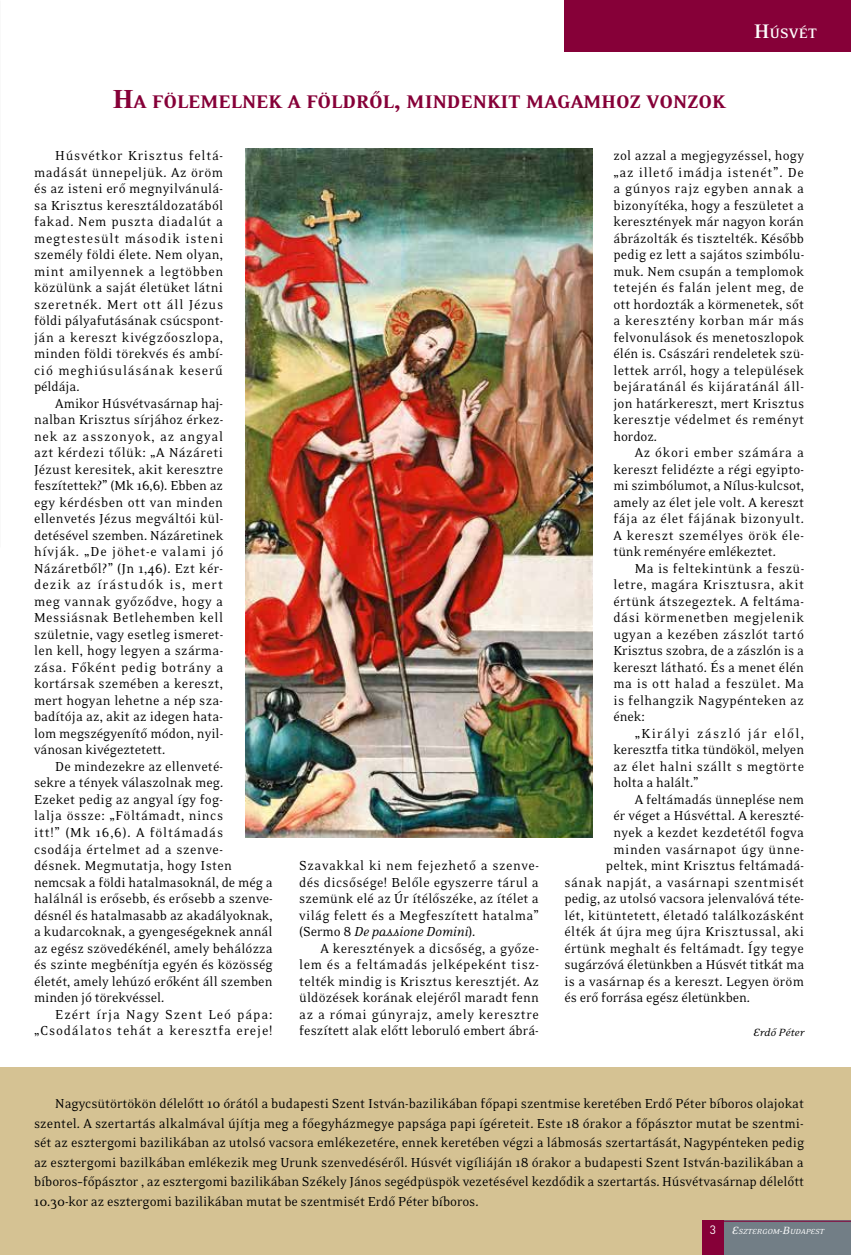
<style>
.page{position:relative;width:851px;height:1255px;background:#fff}
.page>*{position:absolute;margin:0;border:0;box-sizing:border-box;transform-origin:0 0}
.t1{font:900 21px "Eidetic Neo";color:#860038}
.t2{font:700 15.75px "Eidetic Neo";letter-spacing:.02em;color:#fff}
.t3{font:15px/16.5px "Eidetic Neo";letter-spacing:.015em;color:#000;text-align:justify;scale:.95 1}
.t4{font:15px "Eidetic Neo";letter-spacing:-.005em;color:#000;scale:.95 1}
.t5{font:15px/16.5px "Eidetic Neo";letter-spacing:.055em;color:#000;text-align:right;scale:.95 1}
.t6{font:15px "Eidetic Neo";letter-spacing:.035em;color:#000;scale:.95 1}
.t7{font:15px "Eidetic Neo";letter-spacing:.04em;color:#000;scale:.95 1}
.t8{font:italic 12px "Eidetic Neo";color:#000}
.t9{font:12px "DIN Reg";color:#fff}
.t10{font:italic 8.4px "Eidetic Neo";color:#fff}
.s1{font-size:22.5px}
.s2{font-size:30px}
.s3{font-style:italic}
.s4{font-size:12px}
</style>
<div class="page">
<div style="left:0;top:1067px;width:850px;height:187px;background:#d5c293"></div>
<div style="left:702px;top:1220px;width:148px;height:34px;background:#727e86"></div>
<div style="left:702px;top:1220px;width:21px;height:34px;background:#860038"></div>
<hr style="left:702px;top:1220px;width:148px;height:1px;background:#860038">
<div style="left:564px;top:0;width:286px;height:51px;background:#860038"></div>
<img style="left:245px;top:149px;width:347px;height:688px">
<p class="t2" style="left:754px;top:25px;width:64px"><span class="s1">H</span>úsvét</p>
<h1 class="t1" style="left:113px;top:90px;width:614px"><span class="s2">H</span>A FÖLEMELNEK A FÖLDRÔL<span class="s2">,</span> MINDENKIT MAGAMHOZ VONZOK</h1>
<p class="t3" style="left:34px;top:147px;width:201px;text-indent:21px">Húsvétkor Krisztus feltá&shy;madását ünnepeljük. Az öröm és az isteni erô megnyilvánulá&shy;sa Krisztus keresztáldozatából fakad. Nem puszta diadalút a megtestesült második isteni személy földi élete. Nem olyan, mint amilyennek a legtöbben közülünk a saját életüket látni szeretnék. Mert ott áll Jézus földi pályafutásának csúcspont&shy;ján a kereszt kivégzôoszlopa, minden földi törekvés és ambí&shy;ció meghiúsulásának keserû példája.</p>
<p class="t3" style="left:34px;top:395px;width:201px;text-indent:21px">Amikor Húsvétvasárnap haj&shy;nalban Krisztus sírjához érkez&shy;nek az asszonyok, az angyal azt kérdezi tôlük: „A Názáreti Jézust keresitek, akit keresztre feszítettek?” (Mk 16,6). Ebben az egy kérdésben ott van minden ellenvetés Jézus megváltói kül&shy;detésével szemben. Názáretinek hívják. „De jöhet-e valami jó Názáretbôl?” (Jn 1,46). Ezt kér&shy;dezik az írástudók is, mert meg vannak gyôzôdve, hogy a Messiásnak Betlehemben kell születnie, vagy esetleg ismeret&shy;len kell, hogy legyen a szárma&shy;zása. Fôként pedig botrány a kortársak szemében a kereszt, mert hogyan lehetne a nép sza&shy;badítója az, akit az idegen hata&shy;lom megszégyenítô módon, nyil&shy;vánosan kivégeztetett.</p>
<p class="t3" style="left:34px;top:758px;width:253px;text-align:left;text-indent:21px">De mindezekre az ellenveté-<br>sekre a tények válaszolnak meg.<br>Ezeket pedig az angyal így fog-<br>lalja össze: „Föltámadt, nincs<br>itt!” (Mk 16,6). A föltámadás csodája értelmet ad a szenve&shy;désnek. Megmutatja, hogy Isten nemcsak a földi hatalmasoknál, de még a halálnál is erôsebb, és erôsebb a szenve&shy;désnél és hatalmasabb az akadályoknak, a kudarcoknak, a gyengeségeknek annál az egész szövedékénél, amely behálózza és szinte megbénítja egyén és közösség életét, amely lehúzó erôként áll szemben minden jó törekvéssel.</p>
<p class="t5" style="left:34px;top:1005px;width:253px">Ezért írja Nagy Szent Leó pápa: „Csodálatos tehát a keresztfa ereje!</p>
<p class="t3" style="left:613px;top:147px;width:202px">zol azzal a megjegyzéssel, hogy „az illetô imádja istenét”. De a gúnyos rajz egyben annak a bizonyítéka, hogy a feszületet a keresztények már nagyon korán ábrázolták és tisztelték. Késôbb pedig ez lett a sajátos szimbólu&shy;muk. Nem csupán a templomok tetején és falán jelent meg, de ott hordozták a körmenetek, sôt a keresztény korban már más felvonulások és menetoszlopok élén is. Császári rendeletek szü&shy;lettek arról, hogy a települések bejáratánál és kijáratánál áll&shy;jon határkereszt, mert Krisztus keresztje védelmet és reményt hordoz.</p>
<p class="t3" style="left:613px;top:444px;width:202px;text-indent:21px">Az ókori ember számára a kereszt felidézte a régi egyipto&shy;mi szimbólumot, a Nílus-kulcsot, amely az élet jele volt. A kereszt fája az élet fájának bizonyult.<br>A kereszt személyes örök éle&shy;tünk reményére emlékeztet.</p>
<p class="t3" style="left:613px;top:560px;width:202px;text-indent:21px">Ma is feltekintünk a feszü&shy;letre, magára Krisztusra, akit értünk átszegeztek. A feltáma&shy;dási körmenetben megjelenik ugyan a kezében zászlót tartó Krisztus szobra, de a zászlón is a kereszt látható. És a menet élén ma is ott halad a feszület. Ma is felhangzik Nagypénteken az ének:</p>
<p class="t3" style="left:613px;top:725px;width:202px;text-indent:21px">„Királyi zászló jár elôl, keresztfa titka tündököl, melyen az élet halni szállt s megtörte holta a halált.”</p>
<p class="t3" style="left:634px;top:791px;width:180px">A feltámadás ünneplése nem</p>
<p class="t3" style="left:613px;top:807px;width:202px">ér véget a Húsvéttal. A kereszté-</p>
<p class="t3" style="left:613px;top:824px;width:202px">nyek a kezdet kezdetétôl fogva</p>
<p class="t7" style="left:613px;top:841px;width:202px">minden vasárnapot úgy ünne-</p>
<p class="t3" style="left:606px;top:857px;width:210px">peltek, mint Krisztus feltámadá-</p>
<p class="t6" style="left:564px;top:874px;width:253px">sának napját, a vasárnapi szentmisét</p>
<p class="t3" style="left:564px;top:890px;width:253px">pedig, az utolsó vacsora jelenvalóvá téte-</p>
<p class="t3" style="left:564px;top:906px;width:254px">lét, kitüntetett, életadó találkozásként</p>
<p class="t3" style="left:564px;top:923px;width:253px">élték át újra meg újra Krisztussal, aki</p>
<p class="t3" style="left:564px;top:939px;width:253px">értünk meghalt és feltámadt. Így tegye</p>
<p class="t4" style="left:564px;top:956px;width:254px">sugárzóvá életünkben a Húsvét titkát ma</p>
<p class="t3" style="left:564px;top:972px;width:253px">is a vasárnap és a kereszt. Legyen öröm</p>
<p class="t4" style="left:564px;top:989px;width:197px">és erô forrása egész életünkben.</p>
<p class="t8" style="left:753px;top:1026px;width:53px">Erdô Péter</p>
<p class="t3" style="left:299px;top:857px;width:254px">Szavakkal ki nem fejezhetô a szenve&shy;dés dicsôsége! Belôle egyszerre tárul a szemünk elé az Úr ítélôszéke, az ítélet a világ felett és a Megfeszített hatalma” (Sermo 8 <span class="s3">De passione Domini</span>).</p>
<p class="t3" style="left:299px;top:939px;width:254px;text-indent:21px">A keresztények a dicsôség, a gyôze&shy;lem és a feltámadás jelképeként tisz&shy;telték mindig is Krisztus keresztjét. Az üldözések korának elejérôl maradt fenn az a római gúnyrajz, amely keresztre feszített alak elôtt leboruló embert ábrá-</p>
<p class="t3" style="left:34px;top:1093px;width:812px;line-height:19.5px;text-indent:21px">Nagycsütörtökön délelôtt 10 órától a budapesti Szent István-bazilikában fôpapi szentmise keretében Erdô Péter bíboros olajokat szentel. A szertartás alkalmával újítja meg a fôegyházmegye papsága papi ígéreteit. Este 18 órakor a fôpásztor mutat be szentmi&shy;sét az esztergomi bazilikában az utolsó vacsora emlékezetére, ennek keretében végzi a lábmosás szertartását, Nagypénteken pedig az esztergomi bazilkában emlékezik meg Urunk szenvedésérôl. Húsvét vigíliáján 18 órakor a budapesti Szent István-bazilikában a bíboros–fôpásztor , az esztergomi bazilikában Székely János segédpüspök vezetésével kezdôdik a szertartás. Húsvétvasárnap délelôtt 10.30-kor az esztergomi bazilikában mutat be szentmisét Erdô Péter bíboros.</p>
<p class="t9" style="left:709px;top:1222px;width:8px">3</p>
<p class="t10" style="left:731px;top:1227px;width:94px"><span class="s4">E</span>SZTERGOM<span class="s4">-B</span>UDAPEST</p>
</div>
